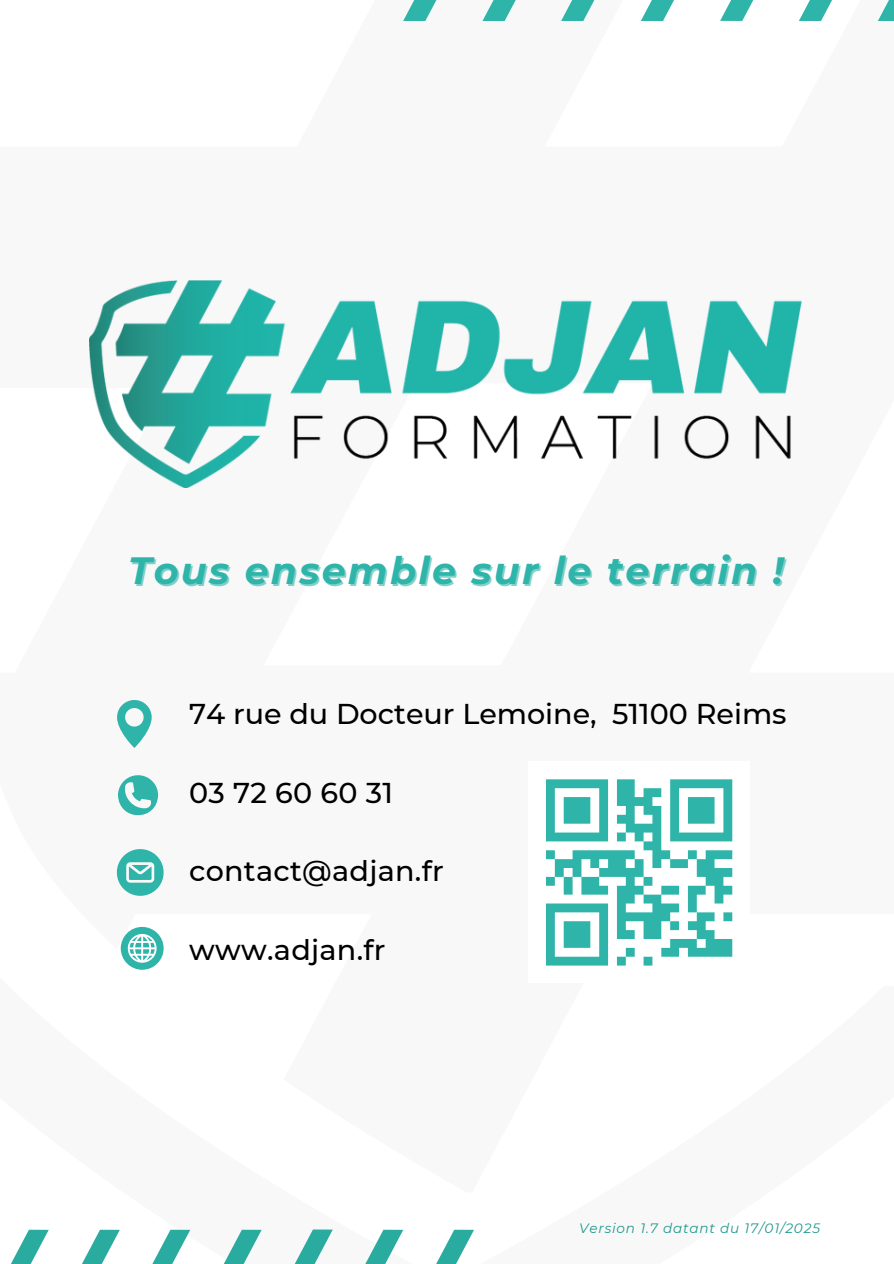
<style>
.page{position:relative;width:894px;height:1264px;background:#fff}
.page>*{position:absolute;margin:0;border:0;box-sizing:border-box;transform-origin:0 0}
.t1{font:italic 700 37.95px "Montserrat";letter-spacing:.06em;color:#2eb4a9}
.t2{font:500 28.65px "Montserrat";color:#000}
.t3{font:italic 13.65px "Montserrat";letter-spacing:.06em;color:#22998e}
</style>
<div class="page">
<svg style="left:403px;top:0;width:490px;height:21px"></svg>
<svg style="left:11px;top:1229px;width:463px;height:34px"></svg>
<svg style="left:117px;top:700px;width:35px;height:48px"></svg>
<svg style="left:117px;top:849px;width:46px;height:46px"></svg>
<svg style="left:118px;top:775px;width:40px;height:41px"></svg>
<svg style="left:121px;top:926px;width:42px;height:43px"></svg>
<img style="left:89px;top:280px;width:713px;height:207px">
<div style="left:546px;top:779px;width:62px;height:9px;background:#2eb4a9"></div>
<div style="left:616px;top:779px;width:18px;height:9px;background:#2eb4a9"></div>
<div style="left:670px;top:779px;width:62px;height:9px;background:#2eb4a9"></div>
<div style="left:546px;top:788px;width:8px;height:9px;background:#2eb4a9"></div>
<div style="left:599px;top:788px;width:9px;height:9px;background:#2eb4a9"></div>
<div style="left:616px;top:788px;width:18px;height:9px;background:#2eb4a9"></div>
<div style="left:643px;top:788px;width:18px;height:9px;background:#2eb4a9"></div>
<div style="left:670px;top:788px;width:8px;height:9px;background:#2eb4a9"></div>
<div style="left:723px;top:788px;width:9px;height:9px;background:#2eb4a9"></div>
<div style="left:546px;top:797px;width:8px;height:9px;background:#2eb4a9"></div>
<div style="left:563px;top:797px;width:27px;height:9px;background:#2eb4a9"></div>
<div style="left:599px;top:797px;width:9px;height:9px;background:#2eb4a9"></div>
<div style="left:616px;top:797px;width:36px;height:9px;background:#2eb4a9"></div>
<div style="left:670px;top:797px;width:8px;height:9px;background:#2eb4a9"></div>
<div style="left:687px;top:797px;width:27px;height:9px;background:#2eb4a9"></div>
<div style="left:723px;top:797px;width:9px;height:9px;background:#2eb4a9"></div>
<div style="left:546px;top:806px;width:8px;height:8px;background:#2eb4a9"></div>
<div style="left:563px;top:806px;width:27px;height:8px;background:#2eb4a9"></div>
<div style="left:599px;top:806px;width:9px;height:8px;background:#2eb4a9"></div>
<div style="left:625px;top:806px;width:9px;height:8px;background:#2eb4a9"></div>
<div style="left:643px;top:806px;width:18px;height:8px;background:#2eb4a9"></div>
<div style="left:670px;top:806px;width:8px;height:8px;background:#2eb4a9"></div>
<div style="left:687px;top:806px;width:27px;height:8px;background:#2eb4a9"></div>
<div style="left:723px;top:806px;width:9px;height:8px;background:#2eb4a9"></div>
<div style="left:546px;top:814px;width:8px;height:9px;background:#2eb4a9"></div>
<div style="left:563px;top:814px;width:27px;height:9px;background:#2eb4a9"></div>
<div style="left:599px;top:814px;width:9px;height:9px;background:#2eb4a9"></div>
<div style="left:616px;top:814px;width:18px;height:9px;background:#2eb4a9"></div>
<div style="left:652px;top:814px;width:9px;height:9px;background:#2eb4a9"></div>
<div style="left:670px;top:814px;width:8px;height:9px;background:#2eb4a9"></div>
<div style="left:687px;top:814px;width:27px;height:9px;background:#2eb4a9"></div>
<div style="left:723px;top:814px;width:9px;height:9px;background:#2eb4a9"></div>
<div style="left:546px;top:823px;width:8px;height:9px;background:#2eb4a9"></div>
<div style="left:599px;top:823px;width:9px;height:9px;background:#2eb4a9"></div>
<div style="left:625px;top:823px;width:36px;height:9px;background:#2eb4a9"></div>
<div style="left:670px;top:823px;width:8px;height:9px;background:#2eb4a9"></div>
<div style="left:723px;top:823px;width:9px;height:9px;background:#2eb4a9"></div>
<div style="left:546px;top:832px;width:62px;height:9px;background:#2eb4a9"></div>
<div style="left:616px;top:832px;width:9px;height:9px;background:#2eb4a9"></div>
<div style="left:634px;top:832px;width:9px;height:9px;background:#2eb4a9"></div>
<div style="left:652px;top:832px;width:9px;height:9px;background:#2eb4a9"></div>
<div style="left:670px;top:832px;width:62px;height:9px;background:#2eb4a9"></div>
<div style="left:643px;top:841px;width:18px;height:9px;background:#2eb4a9"></div>
<div style="left:546px;top:850px;width:8px;height:9px;background:#2eb4a9"></div>
<div style="left:572px;top:850px;width:62px;height:9px;background:#2eb4a9"></div>
<div style="left:652px;top:850px;width:18px;height:9px;background:#2eb4a9"></div>
<div style="left:687px;top:850px;width:9px;height:9px;background:#2eb4a9"></div>
<div style="left:705px;top:850px;width:27px;height:9px;background:#2eb4a9"></div>
<div style="left:554px;top:859px;width:27px;height:9px;background:#2eb4a9"></div>
<div style="left:590px;top:859px;width:9px;height:9px;background:#2eb4a9"></div>
<div style="left:608px;top:859px;width:17px;height:9px;background:#2eb4a9"></div>
<div style="left:634px;top:859px;width:9px;height:9px;background:#2eb4a9"></div>
<div style="left:652px;top:859px;width:9px;height:9px;background:#2eb4a9"></div>
<div style="left:670px;top:859px;width:17px;height:9px;background:#2eb4a9"></div>
<div style="left:696px;top:859px;width:18px;height:9px;background:#2eb4a9"></div>
<div style="left:554px;top:868px;width:9px;height:8px;background:#2eb4a9"></div>
<div style="left:572px;top:868px;width:9px;height:8px;background:#2eb4a9"></div>
<div style="left:599px;top:868px;width:44px;height:8px;background:#2eb4a9"></div>
<div style="left:696px;top:868px;width:36px;height:8px;background:#2eb4a9"></div>
<div style="left:546px;top:876px;width:8px;height:9px;background:#2eb4a9"></div>
<div style="left:563px;top:876px;width:9px;height:9px;background:#2eb4a9"></div>
<div style="left:581px;top:876px;width:18px;height:9px;background:#2eb4a9"></div>
<div style="left:625px;top:876px;width:9px;height:9px;background:#2eb4a9"></div>
<div style="left:643px;top:876px;width:9px;height:9px;background:#2eb4a9"></div>
<div style="left:705px;top:876px;width:18px;height:9px;background:#2eb4a9"></div>
<div style="left:563px;top:885px;width:9px;height:9px;background:#2eb4a9"></div>
<div style="left:581px;top:885px;width:27px;height:9px;background:#2eb4a9"></div>
<div style="left:616px;top:885px;width:27px;height:9px;background:#2eb4a9"></div>
<div style="left:661px;top:885px;width:17px;height:9px;background:#2eb4a9"></div>
<div style="left:687px;top:885px;width:18px;height:9px;background:#2eb4a9"></div>
<div style="left:714px;top:885px;width:18px;height:9px;background:#2eb4a9"></div>
<div style="left:616px;top:894px;width:18px;height:9px;background:#2eb4a9"></div>
<div style="left:643px;top:894px;width:18px;height:9px;background:#2eb4a9"></div>
<div style="left:687px;top:894px;width:9px;height:9px;background:#2eb4a9"></div>
<div style="left:714px;top:894px;width:9px;height:9px;background:#2eb4a9"></div>
<div style="left:546px;top:903px;width:62px;height:9px;background:#2eb4a9"></div>
<div style="left:616px;top:903px;width:9px;height:9px;background:#2eb4a9"></div>
<div style="left:652px;top:903px;width:26px;height:9px;background:#2eb4a9"></div>
<div style="left:687px;top:903px;width:9px;height:9px;background:#2eb4a9"></div>
<div style="left:546px;top:912px;width:8px;height:9px;background:#2eb4a9"></div>
<div style="left:599px;top:912px;width:9px;height:9px;background:#2eb4a9"></div>
<div style="left:616px;top:912px;width:54px;height:9px;background:#2eb4a9"></div>
<div style="left:696px;top:912px;width:18px;height:9px;background:#2eb4a9"></div>
<div style="left:723px;top:912px;width:9px;height:9px;background:#2eb4a9"></div>
<div style="left:546px;top:921px;width:8px;height:9px;background:#2eb4a9"></div>
<div style="left:563px;top:921px;width:27px;height:9px;background:#2eb4a9"></div>
<div style="left:599px;top:921px;width:9px;height:9px;background:#2eb4a9"></div>
<div style="left:616px;top:921px;width:9px;height:9px;background:#2eb4a9"></div>
<div style="left:643px;top:921px;width:18px;height:9px;background:#2eb4a9"></div>
<div style="left:670px;top:921px;width:8px;height:9px;background:#2eb4a9"></div>
<div style="left:687px;top:921px;width:18px;height:9px;background:#2eb4a9"></div>
<div style="left:546px;top:930px;width:8px;height:9px;background:#2eb4a9"></div>
<div style="left:563px;top:930px;width:27px;height:9px;background:#2eb4a9"></div>
<div style="left:599px;top:930px;width:9px;height:9px;background:#2eb4a9"></div>
<div style="left:616px;top:930px;width:18px;height:9px;background:#2eb4a9"></div>
<div style="left:643px;top:930px;width:18px;height:9px;background:#2eb4a9"></div>
<div style="left:696px;top:930px;width:18px;height:9px;background:#2eb4a9"></div>
<div style="left:546px;top:939px;width:8px;height:8px;background:#2eb4a9"></div>
<div style="left:563px;top:939px;width:27px;height:8px;background:#2eb4a9"></div>
<div style="left:599px;top:939px;width:9px;height:8px;background:#2eb4a9"></div>
<div style="left:670px;top:939px;width:26px;height:8px;background:#2eb4a9"></div>
<div style="left:705px;top:939px;width:27px;height:8px;background:#2eb4a9"></div>
<div style="left:546px;top:947px;width:8px;height:9px;background:#2eb4a9"></div>
<div style="left:599px;top:947px;width:9px;height:9px;background:#2eb4a9"></div>
<div style="left:625px;top:947px;width:9px;height:9px;background:#2eb4a9"></div>
<div style="left:661px;top:947px;width:17px;height:9px;background:#2eb4a9"></div>
<div style="left:687px;top:947px;width:45px;height:9px;background:#2eb4a9"></div>
<div style="left:546px;top:956px;width:62px;height:9px;background:#2eb4a9"></div>
<div style="left:616px;top:956px;width:9px;height:9px;background:#2eb4a9"></div>
<div style="left:643px;top:956px;width:9px;height:9px;background:#2eb4a9"></div>
<p class="t1" style="left:128px;top:547px;width:657px">Tous ensemble sur le terrain !</p>
<p class="t2" style="left:189px;top:696px;width:598px">74 rue du Docteur Lemoine, 51100 Reims</p>
<p class="t2" style="left:189px;top:775px;width:205px">03 72 60 60 31</p>
<h1 class="t2" style="left:189px;top:853px;width:256px">contact@adjan.fr</h1>
<p class="t2" style="left:189px;top:932px;width:198px">www.adjan.fr</p>
<p class="t3" style="left:579px;top:1219px;width:242px">Version 1.7 datant du 17/01/2025</p>
</div>
